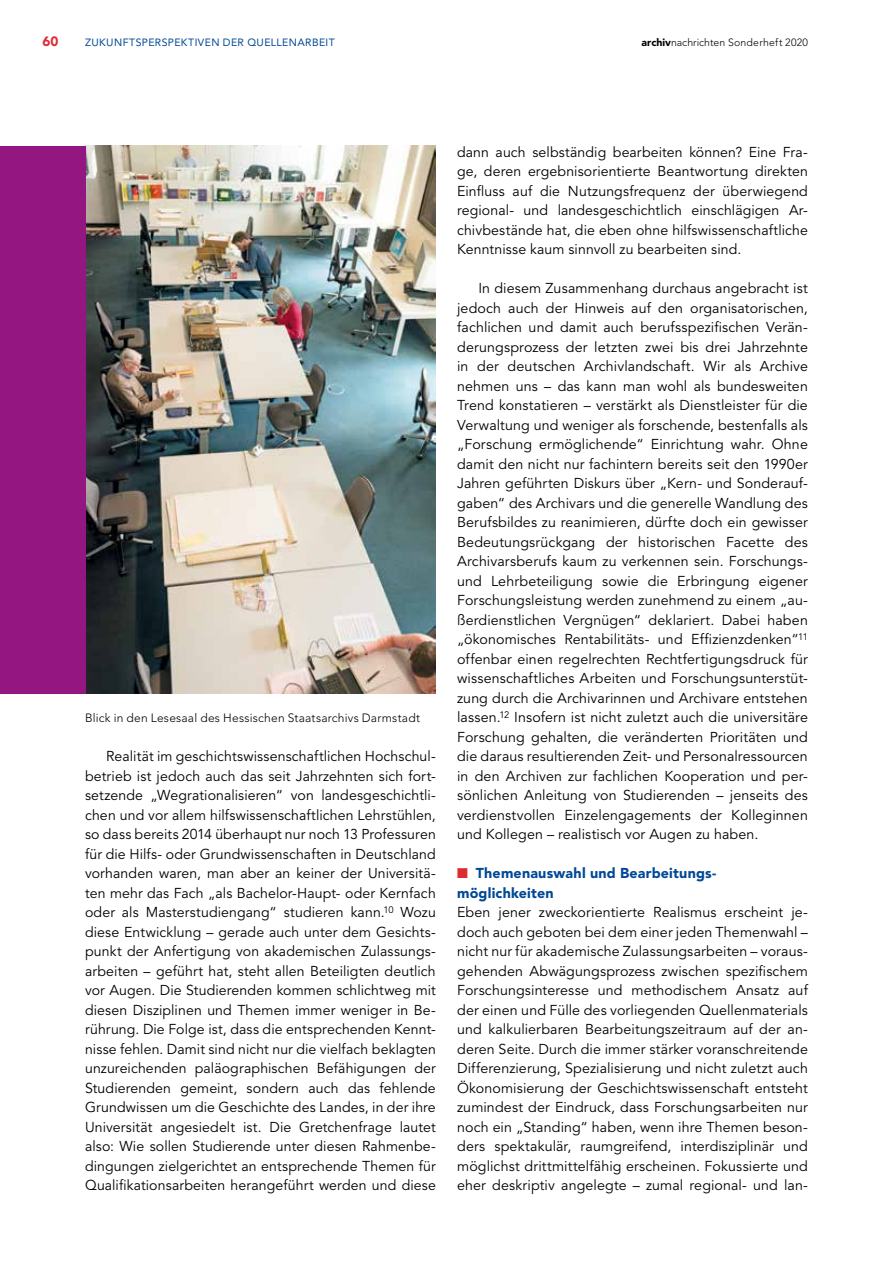
<style>
.page{position:relative;width:893px;height:1263px;background:#fff}
.page>*{position:absolute;margin:0;border:0;box-sizing:border-box;transform-origin:0 0}
.t1{font:14.25px/19.5px "Avenir";letter-spacing:.01em;color:#000;text-align:justify}
.t2{font:900 14.25px/19.5px "Avenir";letter-spacing:.015em;color:#004896}
.t3{font:900 13.5px "Avenir";color:#dc2c32}
.t4{font:300 12px "Avenir";letter-spacing:.02em;color:#000}
.t5{font:10.5px "Avenir";letter-spacing:.04em;color:#004896}
.t6{font:300 10.5px "Avenir";letter-spacing:.02em;color:#000}
.s1{font-weight:900}
.s2{color:#dc2c32}
</style>
<div class="page">
<img style="left:85px;top:146px;width:351px;height:548px">
<div style="left:0;top:146px;width:85px;height:548px;background:#941680"></div>
<p class="t3" style="left:43px;top:33px;width:18px">60</p>
<p class="t5" style="left:85px;top:36px;width:251px">ZUKUNFTSPERSPEKTIVEN DER QUELLENARBEIT</p>
<p class="t6" style="left:642px;top:36px;width:168px"><span class="s1">archiv</span>nachrichten Sonderheft 2020</p>
<p class="t4" style="left:85px;top:711px;width:337px">Blick in den Lesesaal des Hessischen Staatsarchivs Darmstadt</p>
<p class="t1" style="left:85px;top:747px;width:352px;text-indent:21px">Realität im geschichtswissenschaftlichen Hochschul&shy;betrieb ist jedoch auch das seit Jahrzehnten sich fort&shy;setzende „Wegrationalisieren“ von landesgeschichtli&shy;chen und vor allem hilfswissenschaftlichen Lehrstühlen, so dass bereits 2014 überhaupt nur noch 13 Professuren für die Hilfs- oder Grundwissenschaften in Deutschland vorhanden waren, man aber an keiner der Universitä&shy;ten mehr das Fach „als Bachelor-Haupt- oder Kernfach oder als Masterstudiengang“ studieren kann.<sup>10</sup> Wozu diese Entwicklung – gerade auch unter dem Gesichts&shy;punkt der Anfertigung von akademischen Zulassungs&shy;arbeiten – geführt hat, steht allen Beteiligten deutlich vor Augen. Die Studierenden kommen schlichtweg mit diesen Disziplinen und Themen immer weniger in Be&shy;rührung. Die Folge ist, dass die entsprechenden Kennt&shy;nisse fehlen. Damit sind nicht nur die vielfach beklagten unzureichenden paläographischen Befähigungen der Studierenden gemeint, sondern auch das fehlende Grundwissen um die Geschichte des Landes, in der ihre Universität angesiedelt ist. Die Gretchenfrage lautet also: Wie sollen Studierende unter diesen Rahmenbe&shy;dingungen zielgerichtet an entsprechende Themen für Qualifikationsarbeiten herangeführt werden und diese</p>
<p class="t1" style="left:457px;top:142px;width:352px">dann auch selbständig bearbeiten können? Eine Fra&shy;ge, deren ergebnisorientierte Beantwortung direkten Einfluss auf die Nutzungsfrequenz der überwiegend regional- und landesgeschichtlich einschlägigen Ar&shy;chivbestände hat, die eben ohne hilfswissenschaftliche Kenntnisse kaum sinnvoll zu bearbeiten sind.</p>
<p class="t1" style="left:457px;top:279px;width:352px;text-indent:21px">In diesem Zusammenhang durchaus angebracht ist jedoch auch der Hinweis auf den organisatorischen, fachlichen und damit auch berufsspezifischen Verän&shy;derungsprozess der letzten zwei bis drei Jahrzehnte in der deutschen Archivlandschaft. Wir als Archive nehmen uns – das kann man wohl als bundesweiten Trend konstatieren – verstärkt als Dienstleister für die Verwaltung und weniger als forschende, bestenfalls als „Forschung ermöglichende“ Einrichtung wahr. Ohne damit den nicht nur fachintern bereits seit den 1990er Jahren geführten Diskurs über „Kern- und Sonderauf&shy;gaben“ des Archivars und die generelle Wandlung des Berufsbildes zu reanimieren, dürfte doch ein gewisser Bedeutungsrückgang der historischen Facette des Archivarsberufs kaum zu verkennen sein. Forschungs&shy;und Lehrbeteiligung sowie die Erbringung eigener Forschungsleistung werden zunehmend zu einem „au&shy;ßerdienstlichen Vergnügen“ deklariert. Dabei haben „ökonomisches Rentabilitäts- und Effizienzdenken“<sup>11 </sup>offenbar einen regelrechten Rechtfertigungsdruck für wissenschaftliches Arbeiten und Forschungsunterstüt&shy;zung durch die Archivarinnen und Archivare entstehen lassen.<sup>12</sup> Insofern ist nicht zuletzt auch die universitäre Forschung gehalten, die veränderten Prioritäten und die daraus resultierenden Zeit- und Personalressourcen in den Archiven zur fachlichen Kooperation und per&shy;sönlichen Anleitung von Studierenden – jenseits des verdienstvollen Einzelengagements der Kolleginnen und Kollegen – realistisch vor Augen zu haben.</p>
<p class="t2" style="left:457px;top:863px;width:261px"><span class="s2">■</span> Themenauswahl und Bearbeitungs&shy;möglichkeiten</p>
<p class="t1" style="left:457px;top:903px;width:352px">Eben jener zweckorientierte Realismus erscheint je&shy;doch auch geboten bei dem einer jeden Themenwahl – nicht nur für akademische Zulassungsarbeiten – voraus&shy;gehenden Abwägungsprozess zwischen spezifischem Forschungsinteresse und methodischem Ansatz auf der einen und Fülle des vorliegenden Quellenmaterials und kalkulierbaren Bearbeitungszeitraum auf der an&shy;deren Seite. Durch die immer stärker voranschreitende Differenzierung, Spezialisierung und nicht zuletzt auch Ökonomisierung der Geschichtswissenschaft entsteht zumindest der Eindruck, dass Forschungsarbeiten nur noch ein „Standing“ haben, wenn ihre Themen beson&shy;ders spektakulär, raumgreifend, interdisziplinär und möglichst drittmittelfähig erscheinen. Fokussierte und eher deskriptiv angelegte – zumal regional- und lan-</p>
</div>
